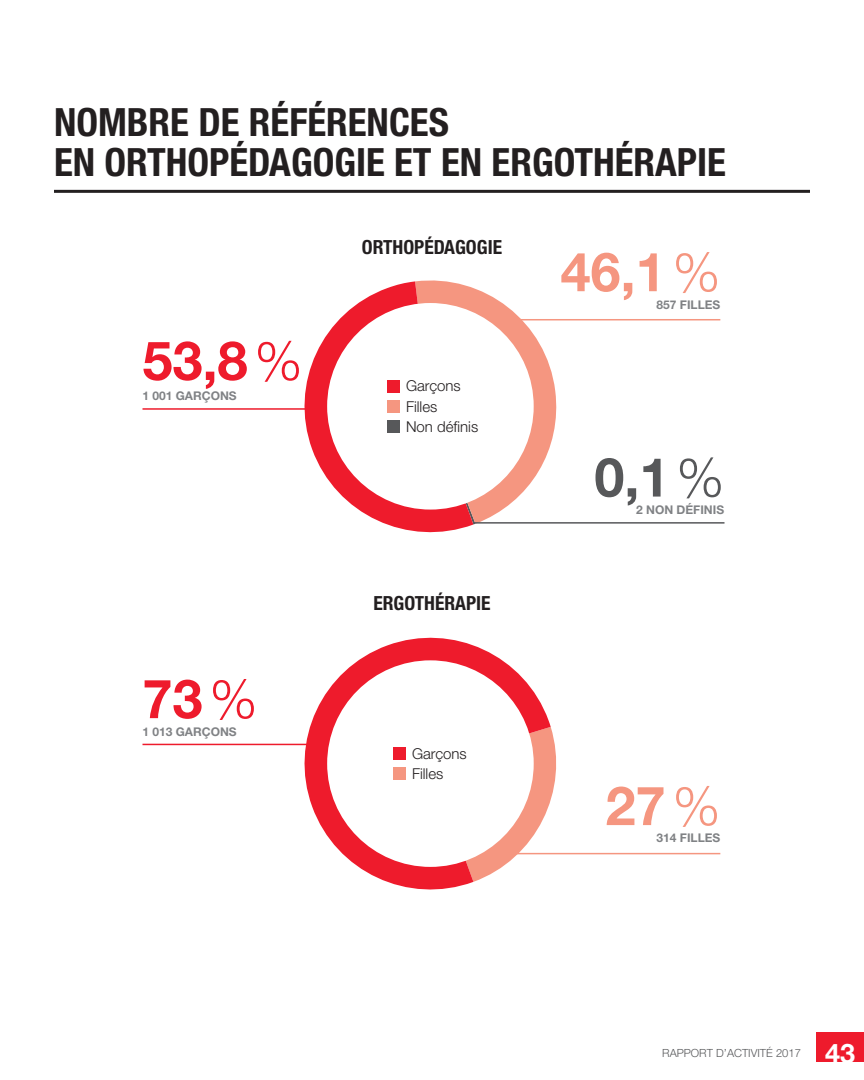
<style>
.page{position:relative;width:864px;height:1080px;background:#fff}
.page>*{position:absolute;margin:0;border:0;box-sizing:border-box;transform-origin:0 0}
.t1{font:700 54px "Helvetica Neue LT Std";color:#ee1b2c}
.t2{font:700 54px "Helvetica Neue LT Std";color:#f59680}
.t3{font:700 54px "Helvetica Neue LT Std";color:#57585a}
.t4{font:700 condensed 39px/40.5px "Helvetica Neue LT Std";color:#231f20}
.t5{font:700 27px "Helvetica Neue LT Std";color:#fff}
.t6{font:700 condensed 19.5px "Helvetica Neue LT Std";color:#231f20}
.t7{font:300 15px/20.4px "Helvetica Neue LT Std";color:#231f20}
.t8{font:700 12px "Helvetica Neue LT Std";color:#808285}
.t9{font:300 11.25px "Helvetica Neue LT Std";color:#57585a}
.s1{font-weight:300}
</style>
<div class="page">
<div style="left:816px;top:1033px;width:48px;height:29px;background:#ee1b2c"></div>
<hr style="left:480px;top:853px;width:240px;height:1px;background:#f59680">
<hr style="left:143px;top:744px;width:181px;height:1px;background:#ee1b2c">
<hr style="left:143px;top:408px;width:184px;height:2px;background:#ee1b2c">
<hr style="left:498px;top:319px;width:222px;height:1px;background:#f59680">
<svg style="left:551px;top:728px;width:19px;height:127px"></svg>
<svg style="left:288px;top:637px;width:263px;height:253px"></svg>
<div style="left:327px;top:660px;width:207px;height:207px;background:#fff;border-radius:50%"></div>
<svg style="left:420px;top:280px;width:142px;height:245px"></svg>
<svg style="left:288px;top:281px;width:185px;height:252px"></svg>
<div style="left:327px;top:303px;width:207px;height:207px;background:#fff;border-radius:50%"></div>
<hr style="left:54px;top:190px;width:756px;height:3px;background:#231f20">
<div style="left:388px;top:400px;width:12px;height:12px;background:#f59680"></div>
<div style="left:388px;top:420px;width:12px;height:12px;background:#57585a"></div>
<div style="left:388px;top:380px;width:12px;height:12px;background:#ee1b2c"></div>
<div style="left:394px;top:767px;width:12px;height:13px;background:#f59680"></div>
<div style="left:394px;top:747px;width:12px;height:13px;background:#ee1b2c"></div>
<hr style="left:474px;top:522px;width:250px;height:2px;background:#57585a">
<h2 class="t4" style="left:54px;top:101px;width:674px">NOMBRE DE RÉFÉRENCES<br>EN ORTHOPÉDAGOGIE ET EN ERGOTHÉRAPIE</h2>
<h1 class="t1" style="left:142px;top:327px;width:161px">53,8<span class="s1">%</span></h1>
<p class="t8" style="left:142px;top:389px;width:96px">1 001 GARÇONS</p>
<h1 class="t1" style="left:142px;top:665px;width:116px">73<span class="s1">%</span></h1>
<p class="t8" style="left:142px;top:724px;width:96px">1 013 GARÇONS</p>
<h3 class="t6" style="left:362px;top:235px;width:142px">ORTHOPÉDAGOGIE</h3>
<p class="t7" style="left:406px;top:375px;width:74px">Garçons<br>Filles<br>Non définis</p>
<h3 class="t6" style="left:373px;top:591px;width:119px">ERGOTHÉRAPIE</h3>
<p class="t7" style="left:412px;top:743px;width:56px">Garçons<br>Filles</p>
<h1 class="t2" style="left:561px;top:239px;width:161px">46,1<span class="s1">%</span></h1>
<p class="t8" style="left:657px;top:297px;width:65px">857 FILLES</p>
<h1 class="t3" style="left:594px;top:444px;width:131px">0,1<span class="s1">%</span></h1>
<p class="t8" style="left:636px;top:502px;width:90px">2 NON DÉFINIS</p>
<h1 class="t2" style="left:606px;top:772px;width:116px">27<span class="s1">%</span></h1>
<p class="t8" style="left:657px;top:831px;width:65px">314 FILLES</p>
<p class="t9" style="left:662px;top:1046px;width:140px">RAPPORT D’ACTIVITÉ 2017</p>
<h3 class="t5" style="left:825px;top:1037px;width:32px">43</h3>
</div>
